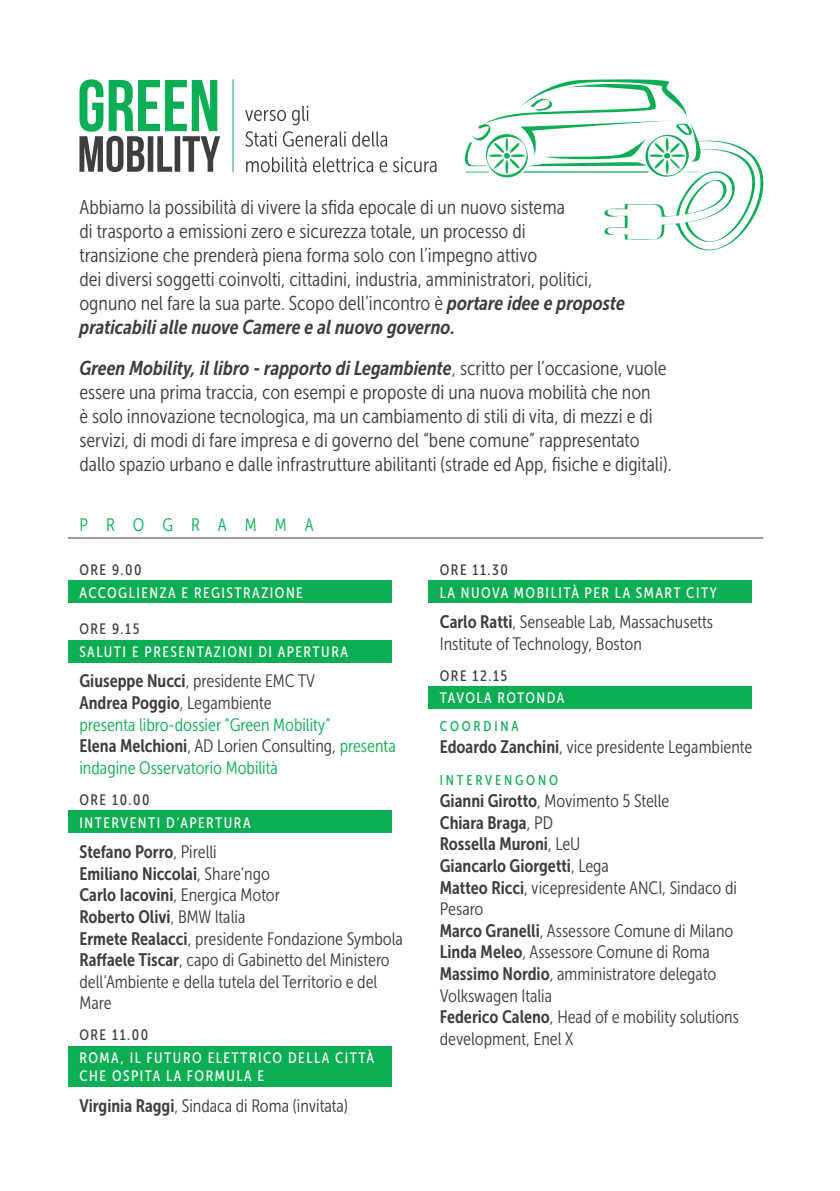
<style>
.page{position:relative;width:840px;height:1191px;background:#fff}
.page>*{position:absolute;margin:0;border:0;box-sizing:border-box;transform-origin:0 0}
.t1{font:20px/24px "Museo Sans Cond 300";color:#3e3e3f}
.t2{font:italic 20px "Museo Sans Cond 700";color:#3e3e3f}
.t3{font:18px/21.6px "Museo Sans Cond 300";color:#3e3e3f}
.t4{font:18px "Museo Sans Cond 700";color:#3e3e3f}
.t5{font:18px/21.6px "Museo Sans Cond 300";color:#0cae53}
.t6{font:18px "Museo Sans Cond 300";letter-spacing:1em;color:#0cae53}
.t7{font:15px/18px "Museo Sans Cond 500";letter-spacing:.1em;color:#fff}
.t8{font:15px "Museo Sans Cond 500";letter-spacing:.1em;color:#3e3e3f}
.t9{font:14px "Museo Sans Cond 500";letter-spacing:.2em;color:#0cae53}
.s1{font-family:"Museo Sans Cond 700";font-style:italic}
.s2{font-family:"Museo Sans Cond 700"}
.s3{font-family:"Museo Sans Cond 300"}
.s4{font-family:"Museo Sans Cond 700";color:#3e3e3f}
.s5{color:#3e3e3f}
</style>
<div class="page">
<div style="left:68px;top:580px;width:323px;height:23px;background:#0cae53"></div>
<div style="left:428px;top:580px;width:323px;height:23px;background:#0cae53"></div>
<div style="left:428px;top:686px;width:323px;height:23px;background:#0cae53"></div>
<svg style="left:246px;top:157px;width:190px;height:15px"></svg>
<svg style="left:245px;top:131px;width:142px;height:16px"></svg>
<svg style="left:245px;top:106px;width:63px;height:19px"></svg>
<svg style="left:79px;top:79px;width:141px;height:93px"></svg>
<hr style="left:232px;top:79px;width:1px;height:93px;background:#0cae53">
<svg style="left:464px;top:79px;width:300px;height:172px"></svg>
<hr style="left:68px;top:537px;width:695px;height:1px;background:#3e3e3f">
<div style="left:68px;top:640px;width:323px;height:22px;background:#0cae53"></div>
<div style="left:68px;top:810px;width:323px;height:23px;background:#0cae53"></div>
<div style="left:68px;top:1046px;width:323px;height:40px;background:#0cae53"></div>
<p class="t1" style="left:79px;top:195px;width:486px">Abbiamo la possibilità di vivere la sfida epocale di un nuovo sistema</p>
<p class="t1" style="left:79px;top:219px;width:447px">di trasporto a emissioni zero e sicurezza totale, un processo di</p>
<p class="t1" style="left:79px;top:243px;width:459px">transizione che prenderà piena forma solo con l’impegno attivo</p>
<p class="t1" style="left:79px;top:267px;width:514px">dei diversi soggetti coinvolti, cittadini, industria, amministratori, politici,</p>
<p class="t1" style="left:79px;top:291px;width:546px">ognuno nel fare la sua parte. Scopo dell’incontro è <span class="s1">portare idee e proposte</span></p>
<p class="t2" style="left:79px;top:316px;width:377px">praticabili alle nuove Camere e al nuovo governo.</p>
<p class="t1" style="left:79px;top:356px;width:593px"><span class="s1">Green Mobility, il libro - rapporto di Legambiente</span>, scritto per l’occasione, vuole essere una prima traccia, con esempi e proposte di una nuova mobilità che non<br>è solo innovazione tecnologica, ma un cambiamento di stili di vita, di mezzi e di servizi, di modi di fare impresa e di governo del “bene comune” rappresentato dallo spazio urbano e dalle infrastrutture abilitanti (strade ed App, fisiche e digitali).</p>
<p class="t6" style="left:79px;top:515px;width:235px">PROGRAMMA</p>
<p class="t8" style="left:79px;top:561px;width:64px">ORE 9.00</p>
<p class="t7" style="left:79px;top:583px;width:225px">ACCOGLIENZA E REGISTRAZIONE</p>
<p class="t8" style="left:79px;top:621px;width:61px">ORE 9.15</p>
<p class="t7" style="left:79px;top:643px;width:270px">SALUTI E PRESENTAZIONI DI APERTURA</p>
<p class="t3" style="left:79px;top:670px;width:237px"><span class="s2">Giuseppe Nucci</span>, presidente EMC TV</p>
<p class="t4" style="left:79px;top:693px;width:193px">Andrea Poggio<span class="s3">, Legambiente</span></p>
<p class="t5" style="left:79px;top:714px;width:253px">presenta libro-dossier “Green Mobility”</p>
<p class="t5" style="left:79px;top:735px;width:317px"><span class="s4">Elena Melchioni</span><span class="s5">, AD Lorien Consulting,</span> presenta indagine Osservatorio Mobilità</p>
<p class="t8" style="left:79px;top:791px;width:72px">ORE 10.00</p>
<p class="t7" style="left:79px;top:813px;width:172px">INTERVENTI D’APERTURA</p>
<p class="t4" style="left:79px;top:842px;width:139px">Stefano Porro<span class="s3">, Pirelli</span></p>
<p class="t4" style="left:79px;top:863px;width:192px">Emiliano Niccolai<span class="s3">, Share’ngo</span></p>
<p class="t3" style="left:79px;top:884px;width:202px"><span class="s2">Carlo Iacovini</span>, Energica Motor</p>
<p class="t4" style="left:79px;top:906px;width:167px">Roberto Olivi<span class="s3">, BMW Italia</span></p>
<p class="t3" style="left:79px;top:927px;width:325px"><span class="s2">Ermete Realacci</span>, presidente Fondazione Symbola</p>
<p class="t3" style="left:79px;top:949px;width:312px"><span class="s2">Raffaele Tiscar</span>, capo di Gabinetto del Ministero dell’Ambiente e della tutela del Territorio e del<br>Mare</p>
<p class="t8" style="left:79px;top:1027px;width:70px">ORE 11.00</p>
<p class="t7" style="left:79px;top:1049px;width:296px">ROMA, IL FUTURO ELETTRICO DELLA CITTÀ<br>CHE OSPITA LA FORMULA E</p>
<p class="t3" style="left:79px;top:1094px;width:270px"><span class="s2">Virginia Raggi</span>, Sindaca di Roma (invitata)</p>
<p class="t8" style="left:439px;top:561px;width:69px">ORE 11.30</p>
<p class="t3" style="left:439px;top:611px;width:275px"><span class="s2">Carlo Ratti</span>, Senseable Lab, Massachusetts<br>Institute of Technology, Boston</p>
<p class="t7" style="left:439px;top:583px;width:278px">LA NUOVA MOBILITÀ PER LA SMART CITY</p>
<p class="t8" style="left:439px;top:667px;width:69px">ORE 12.15</p>
<p class="t7" style="left:439px;top:689px;width:126px">TAVOLA ROTONDA</p>
<p class="t9" style="left:439px;top:718px;width:80px">COORDINA</p>
<p class="t3" style="left:439px;top:735px;width:314px"><span class="s2">Edoardo Zanchini</span>, vice presidente Legambiente</p>
<p class="t9" style="left:439px;top:773px;width:120px">INTERVENGONO</p>
<p class="t3" style="left:439px;top:790px;width:231px"><span class="s2">Gianni Girotto</span>, Movimento 5 Stelle</p>
<p class="t4" style="left:439px;top:812px;width:115px">Chiara Braga<span class="s3">, PD</span></p>
<p class="t4" style="left:439px;top:834px;width:142px">Rossella Muroni<span class="s3">, LeU</span></p>
<p class="t4" style="left:439px;top:855px;width:171px">Giancarlo Giorgetti<span class="s3">, Lega</span></p>
<p class="t3" style="left:439px;top:876px;width:298px"><span class="s2">Matteo Ricci</span>, vicepresidente ANCI, Sindaco di<br>Pesaro</p>
<p class="t3" style="left:439px;top:920px;width:295px"><span class="s2">Marco Granelli</span>, Assessore Comune di Milano</p>
<p class="t3" style="left:439px;top:941px;width:271px"><span class="s2">Linda Meleo</span>, Assessore Comune di Roma</p>
<p class="t3" style="left:439px;top:963px;width:278px"><span class="s2">Massimo Nordio</span>, amministratore delegato<br>Volkswagen Italia</p>
<p class="t3" style="left:439px;top:1006px;width:300px"><span class="s2">Federico Caleno</span>, Head of e mobility solutions development, Enel X</p>
</div>
